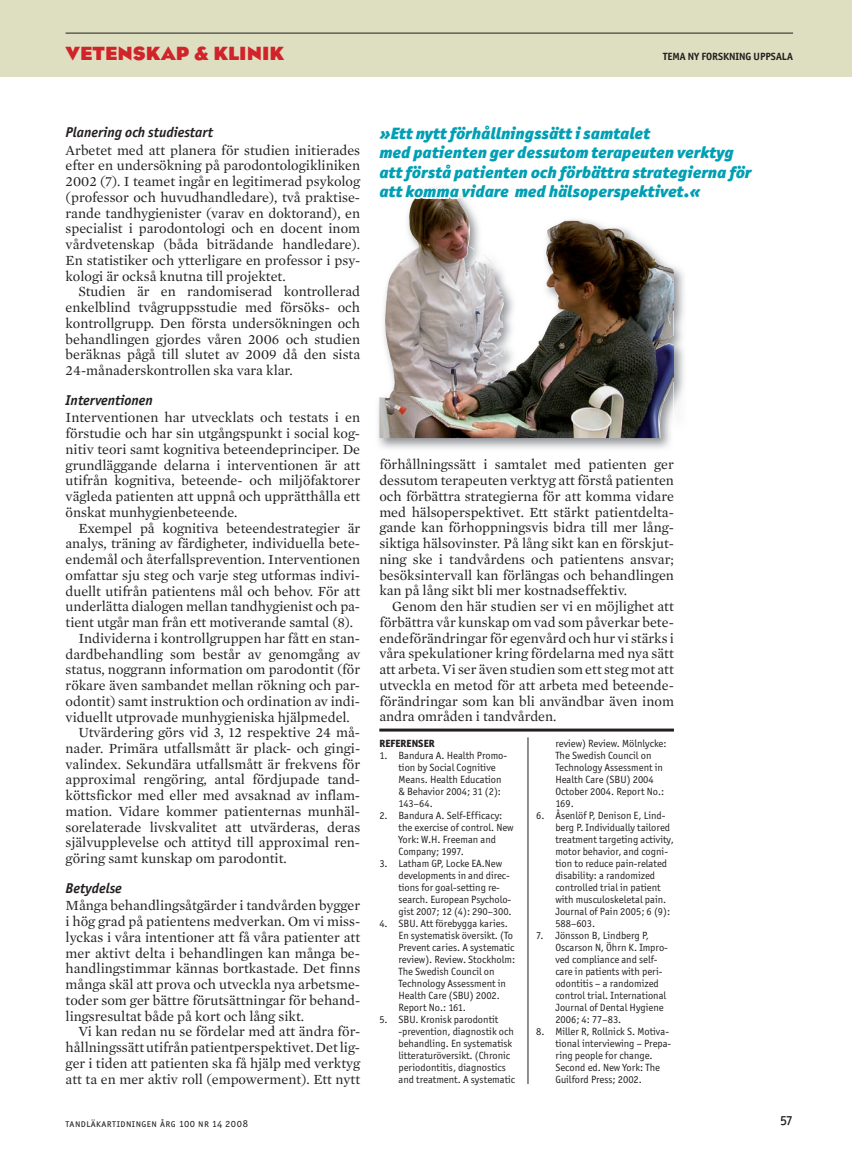
<style>
.page{position:relative;width:852px;height:1159px;background:#fff}
.page>*{position:absolute;margin:0;border:0;box-sizing:border-box;transform-origin:0 0}
.t1{font:700 19.5px "Eagle TLTOT";color:#d1232a}
.t2{font:italic 900 16.5px/19.5px "Officina Sans ITC Std";color:#009fb4}
.t3{font:14.25px/15.8px "Mercury TLT Text OT";color:#231f20;text-align:justify}
.t4{font:italic 700 14.25px "Officina Sans ITC Std";color:#231f20}
.t5{font:500 13.5px "Officina Sans ITC Std";color:#231f20}
.t6{font:10.5px/12px "Officina Sans ITC Std";color:#231f20}
.t7{font:10.5px "Officina Sans ITC Std";letter-spacing:.04em;color:#231f20}
.t8{font:700 10.5px "Officina Sans ITC Std";color:#231f20}
.t9{font:800 10.5px "Officina Sans ITC Std";color:#231f20}
</style>
<div class="page">
<hr style="left:0;top:0;width:2px;height:76px;background:#dedfc0">
<div style="left:2px;top:0;width:850px;height:76px;background:#dedfc0"></div>
<hr style="left:66px;top:33px;width:727px;height:1px;background:#231f20">
<img style="left:378px;top:267px;width:306px;height:182px">
<img style="left:379px;top:197px;width:295px;height:241px">
<hr style="left:379px;top:728px;width:295px;height:3px;background:#231f20">
<hr style="left:527px;top:737px;width:1px;height:347px;background:#231f20">
<svg style="left:403px;top:187px;width:59px;height:39px"></svg>
<h1 class="t1" style="left:66px;top:43px;width:220px">VETENSKAP &amp; KLINIK</h1>
<p class="t8" style="left:663px;top:50px;width:131px">TEMA NY FORSKNING UPPSALA</p>
<p class="t4" style="left:66px;top:124px;width:149px">Planering och studiestart</p>
<p class="t3" style="left:66px;top:142px;width:296px">Arbetet med att planera för studien initierades efter en undersökning på parodontologikliniken 2002 (7). I teamet ingår en legitimerad psykolog (professor och huvudhandledare), två praktise&shy;rande tandhygienister (varav en doktorand), en specialist i parodontologi och en docent inom vårdvetenskap (båda biträdande handledare).<br>En statistiker och ytterligare en professor i psy&shy;kologi är också knutna till projektet.</p>
<p class="t3" style="left:66px;top:284px;width:296px;text-indent:13px">Studien är en randomiserad kontrollerad enkelblind tvågruppsstudie med försöks- och kontrollgrupp. Den första undersökningen och behandlingen gjordes våren 2006 och studien beräknas pågå till slutet av 2009 då den sista 24-månaderskontrollen ska vara klar.</p>
<p class="t4" style="left:66px;top:392px;width:89px">Interventionen</p>
<p class="t3" style="left:66px;top:410px;width:296px">Interventionen har utvecklats och testats i en förstudie och har sin utgångspunkt i social kog&shy;nitiv teori samt kognitiva beteendeprinciper. De grundläggande delarna i interventionen är att utifrån kognitiva, beteende- och miljöfaktorer vägleda patienten att uppnå och upprätthålla ett önskat munhygienbeteende.</p>
<p class="t3" style="left:78px;top:520px;width:283px">Exempel på kognitiva beteendestrategier är</p>
<p class="t3" style="left:66px;top:536px;width:296px">analys, träning av färdigheter, individuella bete-</p>
<p class="t3" style="left:66px;top:551px;width:296px">endemål och återfallsprevention. Interventionen</p>
<p class="t3" style="left:66px;top:567px;width:296px">omfattar sju steg och varje steg utformas indivi-</p>
<p class="t3" style="left:66px;top:583px;width:296px">duellt utifrån patientens mål och behov. För att</p>
<p class="t3" style="left:66px;top:599px;width:296px">underlätta dialogen mellan tandhygienist och pa-</p>
<p class="t3" style="left:66px;top:614px;width:289px">tient utgår man från ett motiverande samtal (8).</p>
<p class="t3" style="left:78px;top:630px;width:283px">Individerna i kontrollgruppen har fått en stan-</p>
<p class="t3" style="left:66px;top:646px;width:296px">dardbehandling som består av genomgång av</p>
<p class="t3" style="left:66px;top:662px;width:296px">status, noggrann information om parodontit (för</p>
<p class="t3" style="left:66px;top:677px;width:296px">rökare även sambandet mellan rökning och par-</p>
<p class="t3" style="left:66px;top:693px;width:296px">odontit) samt instruktion och ordination av indi-</p>
<p class="t3" style="left:66px;top:709px;width:286px">viduellt utprovade munhygieniska hjälpmedel.</p>
<p class="t3" style="left:78px;top:725px;width:283px">Utvärdering görs vid 3, 12 respektive 24 må-</p>
<p class="t3" style="left:66px;top:740px;width:296px">nader. Primära utfallsmått är plack- och gingi-</p>
<p class="t3" style="left:66px;top:756px;width:296px">valindex. Sekundära utfallsmått är frekvens för</p>
<p class="t3" style="left:66px;top:772px;width:296px">approximal rengöring, antal fördjupade tand-</p>
<p class="t3" style="left:66px;top:788px;width:296px">köttsfickor med eller med avsaknad av inflam-</p>
<p class="t3" style="left:66px;top:803px;width:296px">mation. Vidare kommer patienternas munhäl-</p>
<p class="t3" style="left:66px;top:819px;width:296px">sorelaterade livskvalitet att utvärderas, deras</p>
<p class="t3" style="left:66px;top:835px;width:296px">självupplevelse och attityd till approximal ren-</p>
<p class="t3" style="left:66px;top:851px;width:223px">göring samt kunskap om parodontit.</p>
<p class="t4" style="left:66px;top:880px;width:58px">Betydelse</p>
<p class="t3" style="left:66px;top:898px;width:296px">Många behandlingsåtgärder i tandvården bygger i hög grad på patientens medverkan. Om vi miss&shy;lyckas i våra intentioner att få våra patienter att mer aktivt delta i behandlingen kan många be&shy;handlingstimmar kännas bortkastade. Det finns många skäl att prova och utveckla nya arbetsme&shy;toder som ger bättre förutsättningar för behand&shy;lingsresultat både på kort och lång sikt.</p>
<p class="t3" style="left:66px;top:1024px;width:296px;text-indent:13px">Vi kan redan nu se fördelar med att ändra för&shy;hållningssätt utifrån patientperspektivet. Det lig&shy;ger i tiden att patienten ska få hjälp med verktyg att ta en mer aktiv roll (empowerment). Ett nytt</p>
<p class="t7" style="left:66px;top:1117px;width:184px">tandläkartidningen årg 100 nr 14 2008</p>
<p class="t2" style="left:379px;top:123px;width:374px">»Ett nytt förhållningssätt i samtalet<br>med patienten ger dessutom terapeuten verktyg att förstå patienten och förbättra strategierna för att komma vidare med hälsoperspektivet.«</p>
<p class="t3" style="left:379px;top:457px;width:296px">förhållningssätt i samtalet med patienten ger dessutom terapeuten verktyg att förstå patienten och förbättra strategierna för att komma vidare med hälsoperspektivet. Ett stärkt patientdelta&shy;gande kan förhoppningsvis bidra till mer lång&shy;siktiga hälsovinster. På lång sikt kan en förskjut&shy;ning ske i tandvårdens och patientens ansvar; besöksintervall kan förlängas och behandlingen kan på lång sikt bli mer kostnadseffektiv.</p>
<p class="t3" style="left:379px;top:599px;width:296px;text-indent:13px">Genom den här studien ser vi en möjlighet att förbättra vår kunskap om vad som påverkar bete&shy;endeförändringar för egenvård och hur vi stärks i våra spekulationer kring fördelarna med nya sätt att arbeta. Vi ser även studien som ett steg mot att utveckla en metod för att arbeta med beteende&shy;förändringar som kan bli användbar även inom andra områden i tandvården.</p>
<p class="t9" style="left:379px;top:737px;width:57px">REFERENSER</p>
<p class="t6" style="left:398px;top:749px;width:110px;text-indent:-19px">1. Bandura A. Health Promo&shy;tion by Social Cognitive<br>Means. Health Education &amp; Behavior 2004; 31 (2):<br>143–64.</p>
<p class="t6" style="left:398px;top:809px;width:117px;text-indent:-19px">2. Bandura A. Self-Efficacy: the exercise of control. New<br>York: W.H. Freeman and<br>Company; 1997.</p>
<p class="t6" style="left:398px;top:857px;width:115px;text-indent:-19px">3. Latham GP, Locke EA.New developments in and direc&shy;tions for goal-setting re&shy;search. European Psycholo&shy;gist 2007; 12 (4): 290–300.</p>
<p class="t6" style="left:398px;top:917px;width:118px;text-indent:-19px">4. SBU. Att förebygga karies.<br>En systematisk översikt. (To<br>Prevent caries. A systematic review). Review. Stockholm:<br>The Swedish Council on<br>Technology Assessment in<br>Health Care (SBU) 2002.<br>Report No.: 161.</p>
<p class="t6" style="left:398px;top:1013px;width:118px;text-indent:-19px">5. SBU. Kronisk parodontit -prevention, diagnostik och behandling. En systematisk litteraturöversikt. (Chronic periodontitis, diagnostics and treatment. A systematic</p>
<p class="t6" style="left:555px;top:737px;width:113px">review) Review. Mölnlycke:<br>The Swedish Council on<br>Technology Assessment in<br>Health Care (SBU) 2004<br>October 2004. Report No.:<br>169.</p>
<p class="t6" style="left:555px;top:809px;width:120px;text-indent:-19px">6. Åsenlöf P, Denison E, Lind&shy;berg P. Individually tailored treatment targeting activity, motor behavior, and cogni&shy;tion to reduce pain-related disability: a randomized controlled trial in patient with musculoskeletal pain.<br>Journal of Pain 2005; 6 (9):<br>588–603.</p>
<p class="t6" style="left:555px;top:929px;width:114px;text-indent:-19px">7. Jönsson B, Lindberg P,<br>Oscarson N, Öhrn K. Impro&shy;ved compliance and self&shy;care in patients with peri&shy;odontitis – a randomized control trial. International<br>Journal of Dental Hygiene<br>2006; 4: 77–83.</p>
<p class="t6" style="left:555px;top:1025px;width:117px;text-indent:-19px">8. Miller R, Rollnick S. Motiva&shy;tional interviewing – Prepa&shy;ring people for change.<br>Second ed. New York: The<br>Guilford Press; 2002.</p>
<p class="t5" style="left:780px;top:1113px;width:14px">57</p>
</div>
